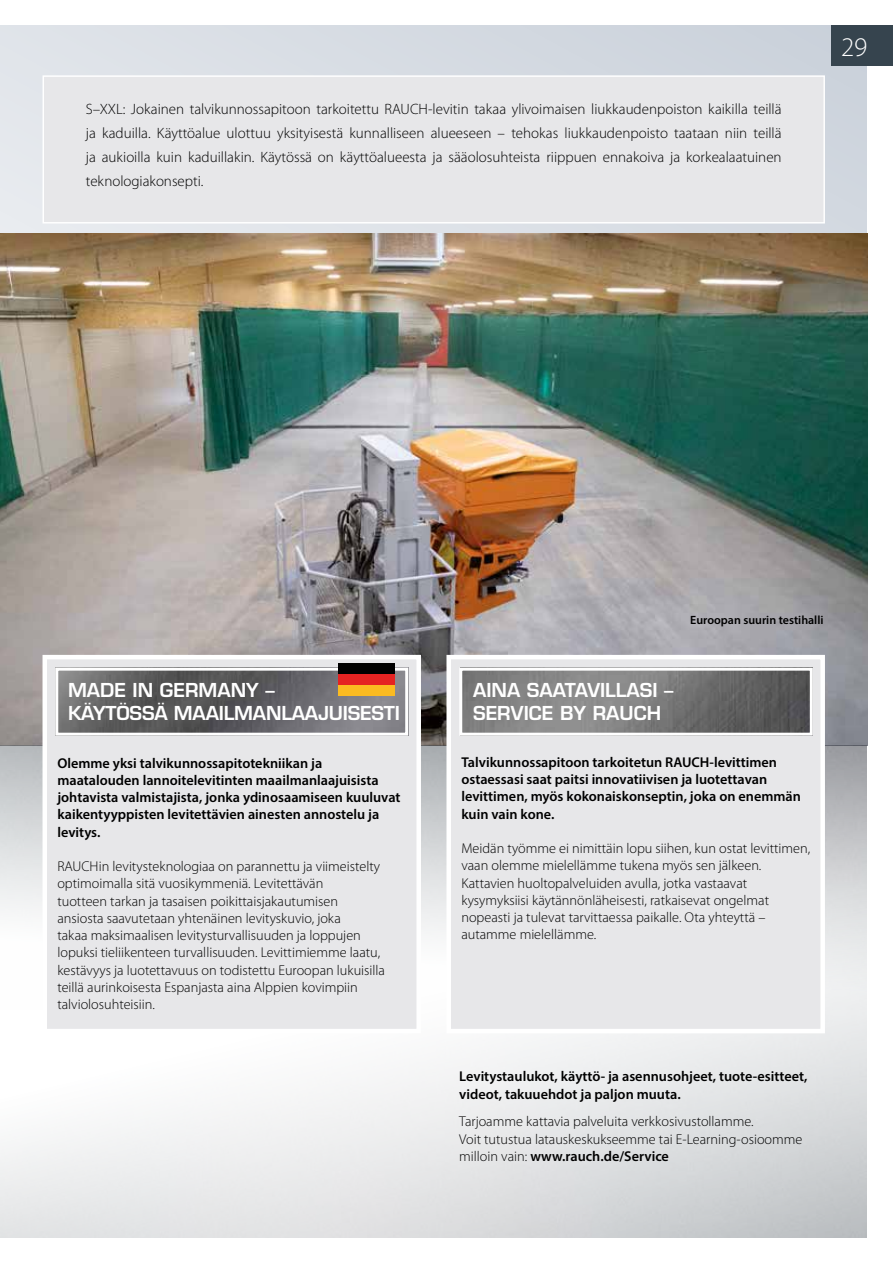
<style>
.page{position:relative;width:893px;height:1263px;background:#fff}
.page>*{position:absolute;margin:0;border:0;box-sizing:border-box;transform-origin:0 0}
.t1{font:300 27px "Myriad Pro";color:#fff}
.t2{font:600 18.75px/22.5px "Eurostile LT Std";color:#fff}
.t3{font:300 15px/24px "Myriad Pro";color:#000;text-align:justify}
.t4{font:300 14.25px/17.2px "Myriad Pro";color:#000}
.t5{font:600 14.25px/17.2px "Myriad Pro";color:#000}
.t6{font:600 12px "Myriad Pro";color:#000}
.s1{font-weight:600}
</style>
<div class="page">
<div style="left:0;top:26px;width:867px;height:720px;background:linear-gradient(to right,#e3e6eb,#cbd2db)"></div>
<img style="left:0;top:234px;width:867px;height:883px">
<div style="left:831px;top:26px;width:62px;height:40px;background:#36444e"></div>
<img style="left:0;top:759px;width:866px;height:478px">
<div style="left:42px;top:75px;width:784px;height:149px;background:#e7e7e9"></div>
<div style="left:43px;top:655px;width:378px;height:378px;background:#e7e7e9;border:4px solid #fff"></div>
<img style="left:59px;top:672px;width:345px;height:60px">
<div style="left:55px;top:668px;width:353px;height:68px;border:3px solid #fff"></div>
<div style="left:339px;top:685px;width:56px;height:10px;background:#fbbb21"></div>
<div style="left:339px;top:674px;width:56px;height:11px;background:#e52322"></div>
<div style="left:339px;top:663px;width:56px;height:11px;background:#000"></div>
<div style="left:446px;top:655px;width:379px;height:378px;background:#e7e7e9;border:4px solid #fff"></div>
<img style="left:463px;top:672px;width:346px;height:60px">
<div style="left:459px;top:668px;width:354px;height:68px;border:3px solid #fff"></div>
<p class="t3" style="left:86px;top:97px;width:697px">S–XXL: Jokainen talvikunnossapitoon tarkoitettu RAUCH-levitin takaa ylivoimaisen liukkaudenpoiston kaikilla teillä ja kaduilla. Käyttöalue ulottuu yksityisestä kunnalliseen alueeseen – tehokas liukkaudenpoisto taataan niin teillä ja aukioilla kuin kaduillakin. Käytössä on käyttöalueesta ja sääolosuhteista riippuen ennakoiva ja korkealaatuinen teknologiakonsepti.</p>
<h1 class="t1" style="left:841px;top:32px;width:28px">29</h1>
<h2 class="t2" style="left:68px;top:679px;width:333px">MADE IN GERMANY –<br>KÄYTÖSSÄ MAAILMANLAAJUISESTI</h2>
<p class="t5" style="left:57px;top:754px;width:345px">Olemme yksi talvikunnossapitotekniikan ja maatalouden lannoitelevitinten maailmanlaajuisista johtavista valmistajista, jonka ydinosaamiseen kuuluvat kaikentyyppisten levitettävien ainesten annostelu ja levitys.</p>
<p class="t4" style="left:57px;top:858px;width:329px">RAUCHin levitysteknologiaa on parannettu ja viimeistelty optimoimalla sitä vuosikymmeniä. Levitettävän<br>tuotteen tarkan ja tasaisen poikittaisjakautumisen ansiosta saavutetaan yhtenäinen levityskuvio, joka<br>takaa maksimaalisen levitysturvallisuuden ja loppujen lopuksi tieliikenteen turvallisuuden. Levittimiemme laatu, kestävyys ja luotettavuus on todistettu Euroopan lukuisilla teillä aurinkoisesta Espanjasta aina Alppien kovimpiin talviolosuhteisiin.</p>
<p class="t6" style="left:690px;top:612px;width:135px">Euroopan suurin testihalli</p>
<h2 class="t2" style="left:473px;top:679px;width:202px">AINA SAATAVILLASI –<br>SERVICE BY RAUCH</h2>
<p class="t5" style="left:461px;top:753px;width:341px">Talvikunnossapitoon tarkoitetun RAUCH-levittimen ostaessasi saat paitsi innovatiivisen ja luotettavan levittimen, myös kokonaiskonseptin, joka on enemmän kuin vain kone.</p>
<p class="t4" style="left:461px;top:840px;width:350px">Meidän työmme ei nimittäin lopu siihen, kun ostat levittimen, vaan olemme mielellämme tukena myös sen jälkeen.<br>Kattavien huoltopalveluiden avulla, jotka vastaavat kysymyksiisi käytännönläheisesti, ratkaisevat ongelmat nopeasti ja tulevat tarvittaessa paikalle. Ota yhteyttä – autamme mielellämme.</p>
<p class="t5" style="left:459px;top:1067px;width:350px">Levitystaulukot, käyttö- ja asennusohjeet, tuote-esitteet, videot, takuuehdot ja paljon muuta.</p>
<p class="t4" style="left:459px;top:1113px;width:345px">Tarjoamme kattavia palveluita verkkosivustollamme.<br>Voit tutustua latauskeskukseemme tai E-Learning-osioomme milloin vain: <span class="s1">www.rauch.de/Service</span></p>
</div>
